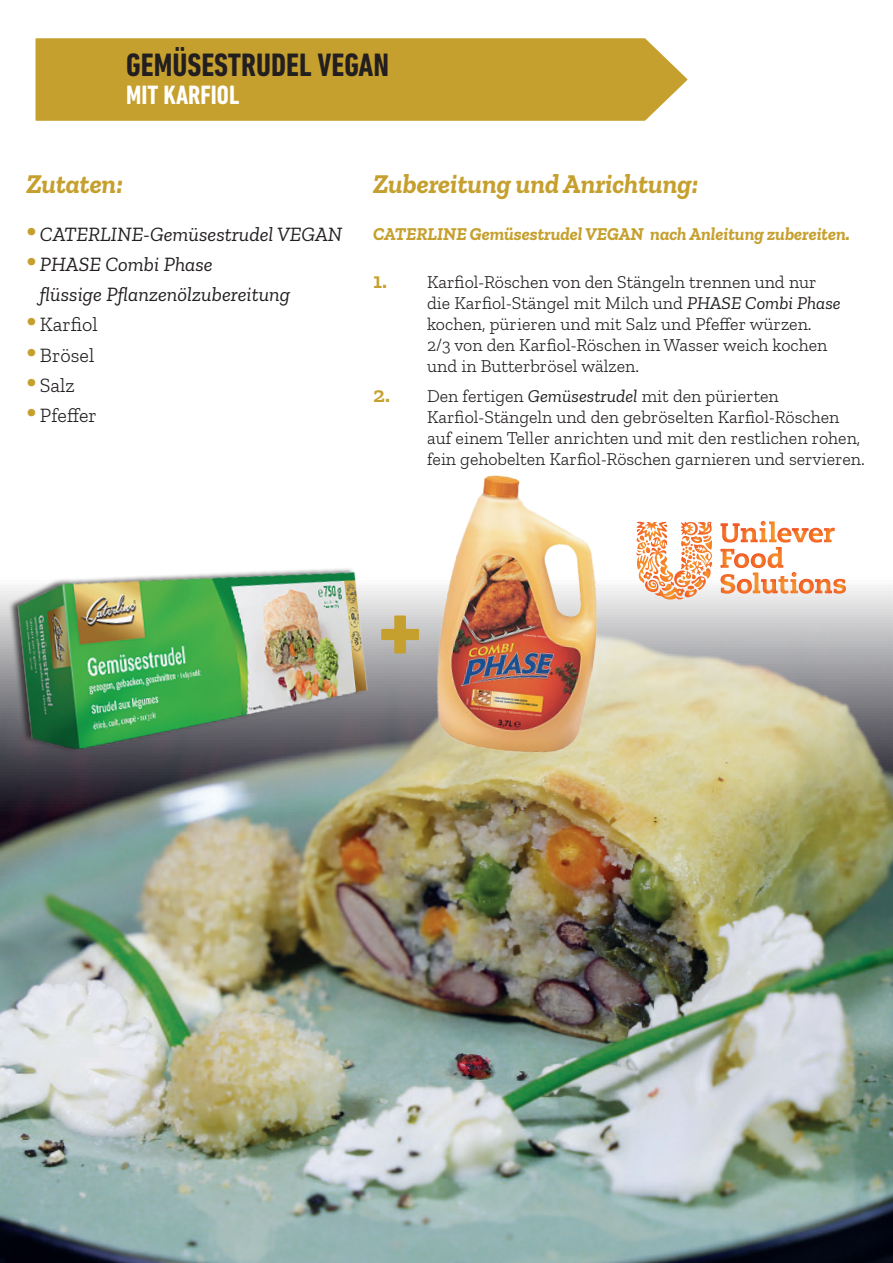
<style>
.page{position:relative;width:893px;height:1263px;background:#fff}
.page>*{position:absolute;margin:0;border:0;box-sizing:border-box;transform-origin:0 0}
.t1{font:700 condensed 108px "DIN Next LT Pro";color:#c6a02e}
.t2{font:700 condensed 33px "DIN Next LT Pro";color:#231f20}
.t3{font:italic 700 27px "Zilla Slab";color:#c6a02e}
.t4{font:700 condensed 27px "DIN Next LT Pro";color:#fff}
.t5{font:italic 20.25px/30px "Zilla Slab";color:#231f20}
.t6{font:300 20.25px "Zilla Slab";color:#231f20}
.t7{font:300 18px/21px "Zilla Slab";color:#231f20}
.t8{font:italic 700 18px "Zilla Slab";color:#c6a02e}
.s1{font-family:"Myriad Pro";font-style:normal;font-size:36px;color:#c6a02e}
.s2{font-family:"Myriad Pro";font-weight:400;font-size:36px;color:#c6a02e}
.s3{font-weight:600;font-size:22.5px;color:#c6a02e}
.s4{font-weight:400;font-style:italic}
</style>
<div class="page">
<img style="left:0;top:521px;width:893px;height:742px">
<div style="left:35px;top:38px;width:653px;height:83px;background:#c6a02e"></div>
<img style="left:0;top:521px;width:395px;height:286px">
<img style="left:338px;top:475px;width:350px;height:312px">
<svg style="left:720px;top:521px;width:126px;height:73px"></svg>
<svg style="left:636px;top:522px;width:76px;height:77px"></svg>
<h2 class="t2" style="left:126px;top:46px;width:265px">GEMÜSESTRUDEL VEGAN</h2>
<h3 class="t4" style="left:126px;top:80px;width:115px">MIT KARFIOL</h3>
<h3 class="t3" style="left:26px;top:169px;width:98px">Zutaten:</h3>
<p class="t5" style="left:26px;top:220px;width:317px"><span class="s1">•</span> CATERLINE-Gemüsestrudel VEGAN</p>
<p class="t5" style="left:40px;top:250px;width:252px;text-indent:-14px"><span class="s1">•</span> PHASE Combi Phase<br>flüssige Pflanzenölzubereitung</p>
<p class="t6" style="left:26px;top:314px;width:73px"><span class="s2">•</span> Karfiol</p>
<p class="t6" style="left:26px;top:344px;width:69px"><span class="s2">•</span> Brösel</p>
<p class="t6" style="left:26px;top:374px;width:50px"><span class="s2">•</span> Salz</p>
<p class="t6" style="left:26px;top:404px;width:72px"><span class="s2">•</span> Pfeffer</p>
<h3 class="t3" style="left:373px;top:169px;width:326px">Zubereitung und Anrichtung:</h3>
<p class="t8" style="left:373px;top:224px;width:478px">CATERLINE Gemüsestrudel VEGAN nach Anleitung zubereiten.</p>
<p class="t7" style="left:427px;top:272px;width:415px;text-indent:-54px"><span class="s3">1.</span> Karfiol-Röschen von den Stängeln trennen und nur die Karfiol-Stängel mit Milch und <span class="s4">PHASE Combi Phase </span>kochen, pürieren und mit Salz und Pfeffer würzen.<br>2/3 von den Karfiol-Röschen in Wasser weich kochen und in Butterbrösel wälzen.</p>
<p class="t7" style="left:427px;top:386px;width:439px;text-indent:-54px"><span class="s3">2.</span> Den fertigen <span class="s4">Gemüsestrudel</span> mit den pürierten Karfiol-Stängeln und den gebröselten Karfiol-Röschen auf einem Teller anrichten und mit den restlichen rohen, fein gehobelten Karfiol-Röschen garnieren und servieren.</p>
<h1 class="t1" style="left:378px;top:566px;width:46px">+</h1>
</div>
